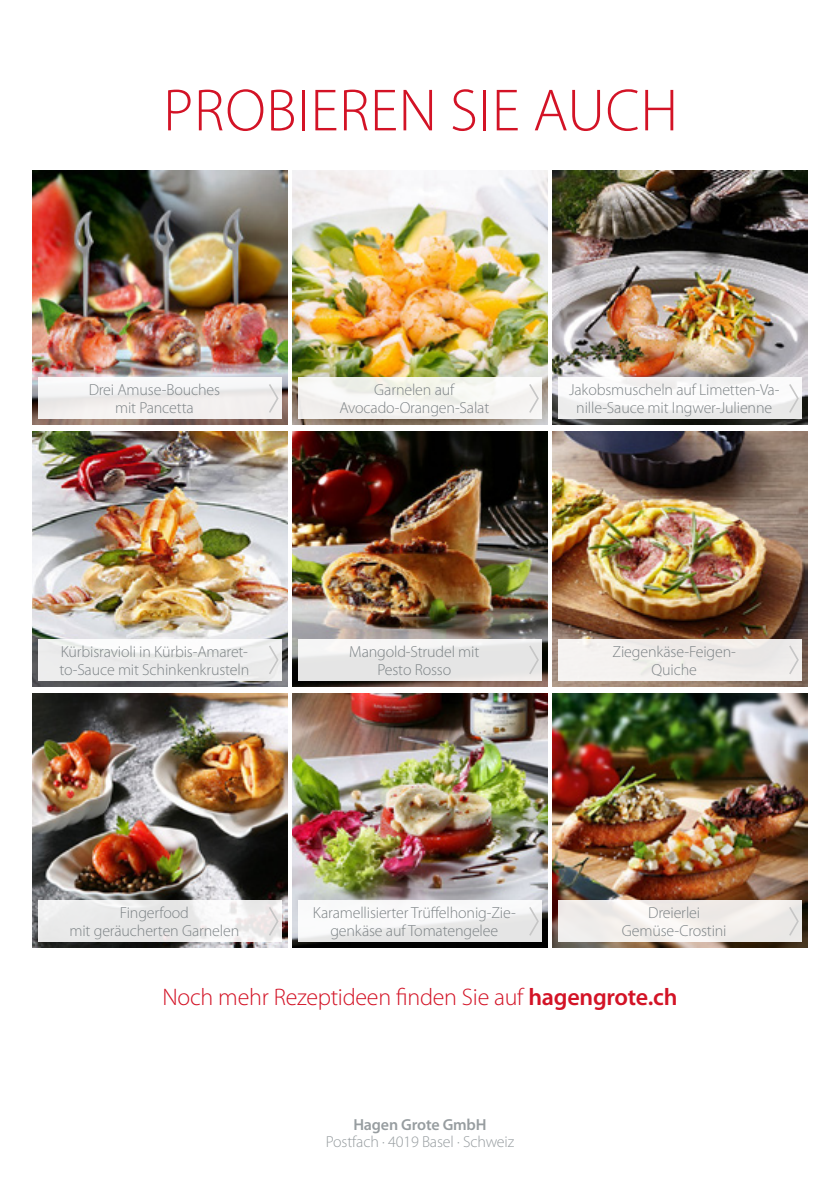
<style>
.page{position:relative;width:840px;height:1191px;background:#fff}
.page>*{position:absolute;margin:0;border:0;box-sizing:border-box;transform-origin:0 0}
.t1{font:300 60px "Myriad Pro";letter-spacing:.01em;color:#d31326}
.t2{font:300 24px "Myriad Pro";letter-spacing:-.01em;color:#d31326}
.t3{font:300 16px/18px "Myriad Pro";letter-spacing:-.01em;color:#7d8386;text-align:center}
.t4{font:300 16px "Myriad Pro";letter-spacing:-.01em;color:#979da0}
.t5{font:600 16px "Myriad Pro";letter-spacing:-.01em;color:#979da0}
.s1{font-weight:600}
</style>
<div class="page">
<img style="left:33px;top:170px;width:254px;height:255px">
<div style="left:38px;top:378px;width:243px;height:41px;background:#f3f0ef"></div>
<img style="left:33px;top:693px;width:254px;height:254px">
<svg style="left:38px;top:900px;width:243px;height:42px;fill:#eae9e9"></svg>
<img style="left:292px;top:693px;width:255px;height:254px">
<svg style="left:298px;top:900px;width:243px;height:42px"></svg>
<img style="left:33px;top:431px;width:254px;height:255px">
<div style="left:38px;top:639px;width:243px;height:41px;background:linear-gradient(to bottom,#f6f6f6,#e8e8e8)"></div>
<img style="left:552px;top:431px;width:254px;height:255px">
<div style="left:558px;top:639px;width:243px;height:41px;background:#f2efec"></div>
<img style="left:292px;top:431px;width:255px;height:255px">
<div style="left:298px;top:639px;width:243px;height:41px;background:linear-gradient(to right,#ececec,#e8e8e8)"></div>
<img style="left:292px;top:170px;width:255px;height:255px">
<div style="left:298px;top:378px;width:243px;height:41px;background:#f5f4f0"></div>
<img style="left:552px;top:693px;width:254px;height:254px">
<div style="left:558px;top:900px;width:243px;height:42px;background:linear-gradient(to right,#f2efed,#f0edea)"></div>
<img style="left:552px;top:170px;width:254px;height:255px">
<div style="left:558px;top:378px;width:243px;height:41px;background:linear-gradient(to right,#f6f5f6,#f4f4f4)"></div>
<svg style="left:267px;top:382px;width:12px;height:31px"></svg>
<svg style="left:527px;top:643px;width:12px;height:33px"></svg>
<svg style="left:527px;top:382px;width:12px;height:31px"></svg>
<svg style="left:787px;top:382px;width:12px;height:33px"></svg>
<svg style="left:267px;top:643px;width:12px;height:33px"></svg>
<svg style="left:789px;top:645px;width:10px;height:29px"></svg>
<svg style="left:267px;top:905px;width:12px;height:32px"></svg>
<svg style="left:527px;top:905px;width:12px;height:32px"></svg>
<svg style="left:787px;top:905px;width:12px;height:32px"></svg>
<h1 class="t1" style="left:163px;top:74px;width:516px">PROBIEREN SIE AUCH</h1>
<p class="t3" style="left:89px;top:381px;width:133px">Drei Amuse-Bouches mit Pancetta</p>
<p class="t3" style="left:339px;top:381px;width:151px">Garnelen auf<br>Avocado-Orangen-Salat</p>
<p class="t3" style="left:568px;top:381px;width:212px">Jakobsmuscheln auf Limetten-Va&shy;nille-Sauce mit Ingwer-Julienne</p>
<p class="t3" style="left:59px;top:642px;width:191px;text-align:left">Kürbisravioli in Kürbis-Amaret&shy;to-Sauce mit Schinkenkrusteln</p>
<p class="t3" style="left:612px;top:642px;width:125px">Ziegenkäse-Feigen-<br>Quiche</p>
<p class="t3" style="left:349px;top:642px;width:131px">Mangold-Strudel mit<br>Pesto Rosso</p>
<p class="t3" style="left:69px;top:904px;width:171px">Fingerfood<br>mit geräucherten Garnelen</p>
<p class="t3" style="left:312px;top:904px;width:204px">Karamellisierter Trüffelhonig-Zie&shy;genkäse auf Tomatengelee</p>
<p class="t3" style="left:621px;top:904px;width:106px">Dreierlei<br>Gemüse-Crostini</p>
<h2 class="t2" style="left:162px;top:982px;width:516px">Noch mehr Rezeptideen finden Sie auf <span class="s1">hagengrote.ch</span></h2>
<p class="t5" style="left:353px;top:1114px;width:135px">Hagen Grote GmbH</p>
<p class="t4" style="left:325px;top:1131px;width:190px">Postfach · 4019 Basel · Schweiz</p>
</div>
